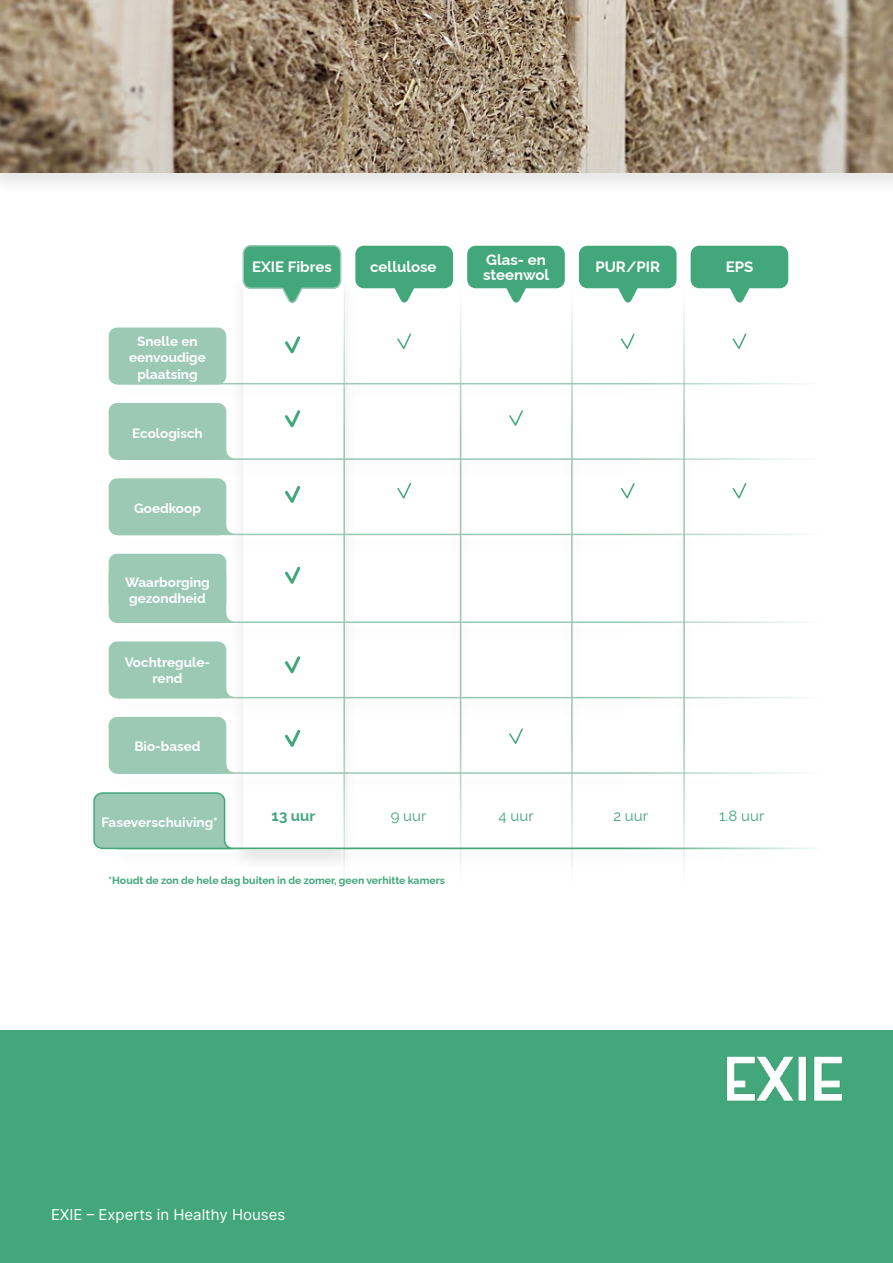
<style>
.page{position:relative;width:893px;height:1263px;background:#fff}
.page>*{position:absolute;margin:0;border:0;box-sizing:border-box;transform-origin:0 0}
.t1{font:700 15px/15px "Raleway";color:#fff;text-align:center}
.t2{font:15px "Inter";color:#fff}
.t3{font:15px "Raleway";color:#42a77a}
.t4{font:700 15px "Raleway";color:#42a77a}
.t5{font:700 13.5px/16.2px "Raleway";color:#fff;text-align:center}
.t6{font:700 10.5px "Raleway";color:#42a77a}
</style>
<div class="page">
<div style="left:0;top:0;width:893px;height:196px;background:#f4f4f4"></div>
<img style="left:0;top:0;width:893px;height:172px">
<div style="left:0;top:1031px;width:893px;height:232px;background:#42a77a"></div>
<img style="left:726px;top:1056px;width:116px;height:45px">
<div style="left:229px;top:269px;width:129px;height:603px;background:#fbfbfb"></div>
<div style="left:243px;top:274px;width:100px;height:575px;background:#fff"></div>
<svg style="left:242px;top:245px;width:100px;height:59px"></svg>
<div style="left:579px;top:246px;width:97px;height:42px;background:#42a77a;border-radius:9px"></div>
<svg style="left:616px;top:288px;width:24px;height:15px"></svg>
<div style="left:467px;top:246px;width:98px;height:42px;background:#42a77a;border-radius:9px"></div>
<svg style="left:504px;top:288px;width:24px;height:15px"></svg>
<div style="left:691px;top:246px;width:97px;height:42px;background:#42a77a;border-radius:9px"></div>
<svg style="left:728px;top:288px;width:24px;height:15px"></svg>
<div style="left:109px;top:328px;width:117px;height:56px;background:#9bc9b3;border-radius:9px"></div>
<div style="left:109px;top:478px;width:117px;height:57px;background:#9bc9b3;border-radius:9px"></div>
<div style="left:109px;top:641px;width:117px;height:57px;background:#9bc9b3;border-radius:9px"></div>
<div style="left:109px;top:403px;width:117px;height:57px;background:#9bc9b3;border-radius:9px"></div>
<div style="left:109px;top:566px;width:117px;height:57px;background:#9bc9b3;border-radius:9px"></div>
<div style="left:109px;top:554px;width:117px;height:57px;background:#9bc9b3;border-radius:9px"></div>
<div style="left:109px;top:717px;width:117px;height:57px;background:#9bc9b3;border-radius:9px"></div>
<div style="left:330px;top:285px;width:29px;height:624px;background:#fff"></div>
<hr style="left:343px;top:288px;width:2px;height:601px;background:#9bc9b3">
<div style="left:557px;top:285px;width:30px;height:624px;background:#fff"></div>
<hr style="left:571px;top:288px;width:2px;height:601px;background:#9bc9b3">
<div style="left:446px;top:285px;width:29px;height:624px;background:#fff"></div>
<hr style="left:460px;top:288px;width:1px;height:601px;background:#9bc9b3">
<div style="left:670px;top:285px;width:29px;height:624px;background:#fff"></div>
<hr style="left:683px;top:288px;width:2px;height:601px;background:#9bc9b3">
<div style="left:105px;top:378px;width:728px;height:29px;background:#000;opacity:.1"></div>
<hr style="left:117px;top:383px;width:704px;height:1px;background:#9bc9b3">
<svg style="left:202px;top:378px;width:18px;height:5px"></svg>
<div style="left:105px;top:528px;width:728px;height:30px;background:#000;opacity:.1"></div>
<hr style="left:117px;top:534px;width:704px;height:1px;background:#9bc9b3">
<div style="left:105px;top:453px;width:728px;height:29px;background:#fefefe"></div>
<hr style="left:117px;top:458px;width:704px;height:2px;background:#9bc9b3">
<div style="left:105px;top:616px;width:728px;height:29px;background:#fefefe"></div>
<hr style="left:117px;top:621px;width:704px;height:2px;background:#9bc9b3">
<div style="left:105px;top:691px;width:728px;height:30px;background:#000;opacity:.1"></div>
<hr style="left:117px;top:697px;width:704px;height:1px;background:#9bc9b3">
<div style="left:105px;top:767px;width:728px;height:29px;background:#fefefe"></div>
<hr style="left:117px;top:772px;width:704px;height:2px;background:#9bc9b3">
<div style="left:105px;top:842px;width:728px;height:29px;background:#000;opacity:.1"></div>
<hr style="left:117px;top:848px;width:704px;height:1px;background:#42a77a">
<svg style="left:93px;top:792px;width:139px;height:58px;background:#9bcab4"></svg>
<svg style="left:285px;top:485px;width:16px;height:18px"></svg>
<svg style="left:285px;top:410px;width:16px;height:18px"></svg>
<svg style="left:285px;top:566px;width:16px;height:18px"></svg>
<svg style="left:285px;top:336px;width:16px;height:18px"></svg>
<svg style="left:285px;top:656px;width:16px;height:18px"></svg>
<svg style="left:285px;top:729px;width:16px;height:18px"></svg>
<svg style="left:509px;top:410px;width:14px;height:16px"></svg>
<svg style="left:509px;top:728px;width:14px;height:16px"></svg>
<svg style="left:397px;top:483px;width:14px;height:16px"></svg>
<svg style="left:620px;top:483px;width:15px;height:16px"></svg>
<svg style="left:732px;top:483px;width:15px;height:16px"></svg>
<svg style="left:397px;top:333px;width:14px;height:16px"></svg>
<svg style="left:621px;top:333px;width:14px;height:16px"></svg>
<svg style="left:732px;top:333px;width:15px;height:16px"></svg>
<div style="left:355px;top:246px;width:98px;height:42px;background:#42a77a;border-radius:9px"></div>
<svg style="left:392px;top:288px;width:24px;height:15px"></svg>
<p class="t5" style="left:129px;top:332px;width:78px">Snelle en eenvoudige plaatsing</p>
<p class="t5" style="left:132px;top:423px;width:72px">Ecologisch</p>
<p class="t5" style="left:134px;top:499px;width:68px">Goedkoop</p>
<p class="t5" style="left:125px;top:572px;width:86px">Waarborging gezondheid</p>
<p class="t5" style="left:125px;top:653px;width:87px">Vochtregule&shy;rend</p>
<p class="t5" style="left:134px;top:736px;width:68px">Bio-based</p>
<p class="t5" style="left:101px;top:813px;width:118px">Faseverschuiving*</p>
<p class="t1" style="left:371px;top:250px;width:68px">Kurk &amp; cellulose</p>
<p class="t1" style="left:483px;top:250px;width:68px;text-align:left">Glas- en steenwol</p>
<p class="t1" style="left:252px;top:258px;width:81px">EXIE Fibres</p>
<p class="t1" style="left:595px;top:257px;width:66px">PUR/PIR</p>
<p class="t1" style="left:726px;top:257px;width:29px">EPS</p>
<p class="t1" style="left:370px;top:258px;width:68px">cellulose</p>
<p class="t4" style="left:272px;top:803px;width:45px">13 uur</p>
<p class="t3" style="left:391px;top:803px;width:37px">9 uur</p>
<p class="t3" style="left:499px;top:803px;width:37px">4 uur</p>
<p class="t3" style="left:613px;top:803px;width:36px">2 uur</p>
<p class="t3" style="left:719px;top:803px;width:47px">1.8 uur</p>
<p class="t6" style="left:109px;top:872px;width:338px">*Houdt de zon de hele dag buiten in de zomer, geen verhitte kamers</p>
<p class="t2" style="left:51px;top:1203px;width:236px">EXIE – Experts in Healthy Houses</p>
</div>
